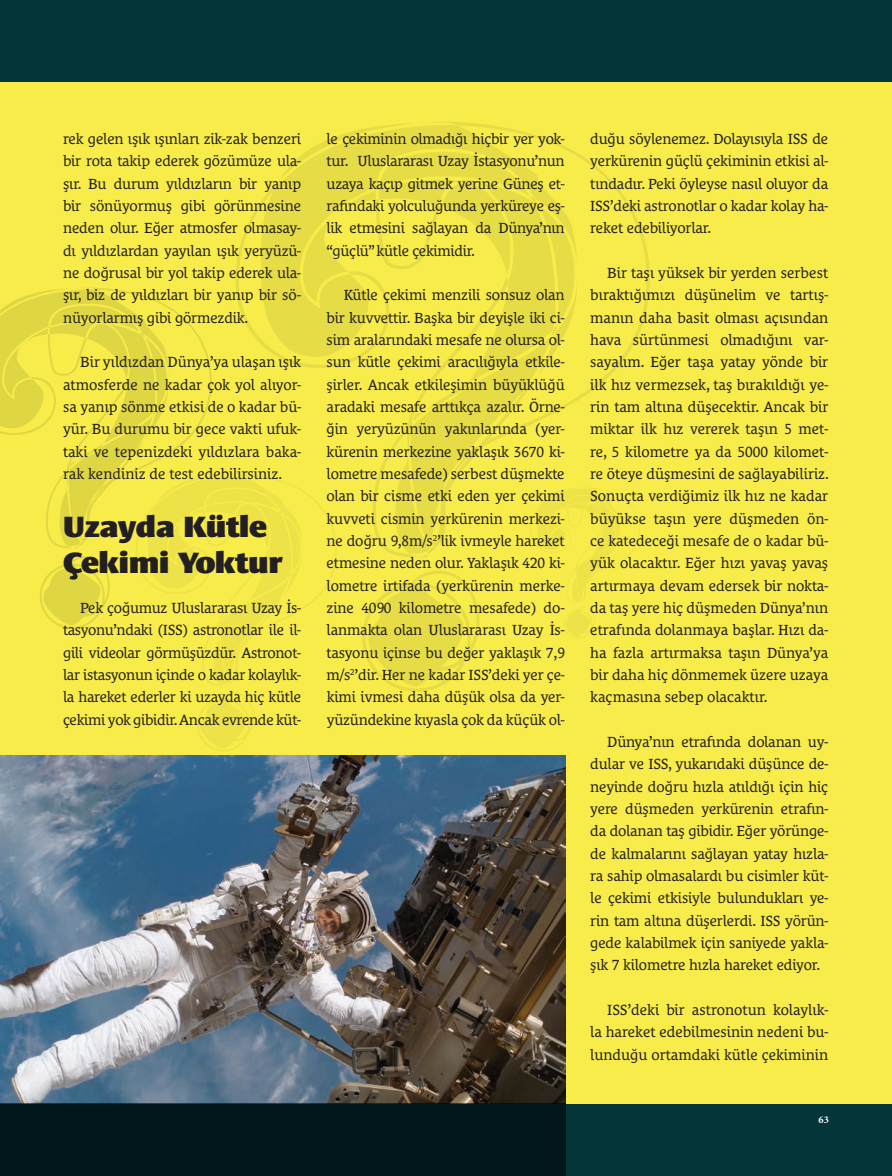
<style>
.page{position:relative;width:892px;height:1176px;background:#fff}
.page>*{position:absolute;margin:0;border:0;box-sizing:border-box;transform-origin:0 0}
.t1{font:900 30px/36px "Le Monde Sans Pro";letter-spacing:-.01em;color:#231f20}
.t2{font:15px/22.4px "Le Monde Courrier Pro";letter-spacing:-.01em;color:#231f20;text-align:justify}
.t3{font:700 10.35px "Minion Pro";color:#fff}
</style>
<div class="page">
<div style="left:0;top:1103px;width:891px;height:73px;background:#043639"></div>
<div style="left:0;top:81px;width:891px;height:1022px;background:#f8ec4a"></div>
<div style="left:0;top:0;width:891px;height:81px;background:#043639"></div>
<svg style="left:236px;top:122px;width:413px;height:569px"></svg>
<svg style="left:0;top:288px;width:212px;height:340px"></svg>
<svg style="left:136px;top:474px;width:201px;height:277px"></svg>
<svg style="left:530px;top:487px;width:109px;height:151px"></svg>
<img style="left:0;top:755px;width:565px;height:348px">
<div style="left:0;top:1103px;width:565px;height:73px;background:#011618"></div>
<p class="t2" style="left:63px;top:126px;width:239px">rek gelen ışık ışınları zik-zak benzeri bir rota takip ederek gözümüze ula&shy;şır. Bu durum yıldızların bir yanıp bir sönüyormuş gibi görünmesine neden olur. Eğer atmosfer olmasay&shy;dı yıldızlardan yayılan ışık yeryüzü&shy;ne doğrusal bir yol takip ederek ula&shy;şır, biz de yıldızları bir yanıp bir sö&shy;nüyorlarmış gibi görmezdik.</p>
<p class="t2" style="left:63px;top:349px;width:239px;text-indent:17px">Bir yıldızdan Dünya’ya ulaşan ışık atmosferde ne kadar çok yol alıyor&shy;sa yanıp sönme etkisi de o kadar bü&shy;yür. Bu durumu bir gece vakti ufuk&shy;taki ve tepenizdeki yıldızlara baka&shy;rak kendiniz de test edebilirsiniz.</p>
<h1 class="t1" style="left:63px;top:506px;width:221px">Uzayda Kütle<br>Çekimi Yoktur</h1>
<p class="t2" style="left:63px;top:595px;width:239px;text-indent:17px">Pek çoğumuz Uluslararası Uzay İs&shy;tasyonu’ndaki (ISS) astronotlar ile il&shy;gili videolar görmüşüzdür. Astronot&shy;lar istasyonun içinde o kadar kolaylık&shy;la hareket ederler ki uzayda hiç kütle çekimi yok gibidir. Ancak evrende küt-</p>
<p class="t2" style="left:326px;top:126px;width:239px">le çekiminin olmadığı hiçbir yer yok&shy;tur. Uluslararası Uzay İstasyonu’nun uzaya kaçıp gitmek yerine Güneş et&shy;rafındaki yolculuğunda yerküreye eş&shy;lik etmesini sağlayan da Dünya’nın “güçlü” kütle çekimidir.</p>
<p class="t2" style="left:326px;top:282px;width:239px;text-indent:17px">Kütle çekimi menzili sonsuz olan bir kuvvettir. Başka bir deyişle iki ci&shy;sim aralarındaki mesafe ne olursa ol&shy;sun kütle çekimi aracılığıyla etkile&shy;şirler. Ancak etkileşimin büyüklüğü aradaki mesafe arttıkça azalır. Örne&shy;ğin yeryüzünün yakınlarında (yer&shy;kürenin merkezine yaklaşık 3670 ki&shy;lometre mesafede) serbest düşmekte olan bir cisme etki eden yer çekimi kuvveti cismin yerkürenin merkezi&shy;ne doğru 9,8m/s<sup>2</sup>’lik ivmeyle hareket etmesine neden olur. Yaklaşık 420 ki&shy;lometre irtifada (yerkürenin merke&shy;zine 4090 kilometre mesafede) do&shy;lanmakta olan Uluslararası Uzay İs&shy;tasyonu içinse bu değer yaklaşık 7,9 m/s<sup>2</sup>’dir. Her ne kadar ISS’deki yer çe&shy;kimi ivmesi daha düşük olsa da yer&shy;yüzündekine kıyasla çok da küçük ol-</p>
<p class="t2" style="left:590px;top:126px;width:239px">duğu söylenemez. Dolayısıyla ISS de yerkürenin güçlü çekiminin etkisi al&shy;tındadır. Peki öyleyse nasıl oluyor da ISS’deki astronotlar o kadar kolay ha&shy;reket edebiliyorlar.</p>
<p class="t2" style="left:590px;top:260px;width:240px;text-indent:17px">Bir taşı yüksek bir yerden serbest bıraktığımızı düşünelim ve tartış&shy;manın daha basit olması açısından hava sürtünmesi olmadığını var&shy;sayalım. Eğer taşa yatay yönde bir ilk hız vermezsek, taş bırakıldığı ye&shy;rin tam altına düşecektir. Ancak bir miktar ilk hız vererek taşın 5 met&shy;re, 5 kilometre ya da 5000 kilomet&shy;re öteye düşmesini de sağlayabiliriz.<br>Sonuçta verdiğimiz ilk hız ne kadar büyükse taşın yere düşmeden ön&shy;ce katedeceği mesafe de o kadar bü&shy;yük olacaktır. Eğer hızı yavaş yavaş artırmaya devam edersek bir nokta&shy;da taş yere hiç düşmeden Dünya’nın etrafında dolanmaya başlar. Hızı da&shy;ha fazla artırmaksa taşın Dünya’ya bir daha hiç dönmemek üzere uzaya kaçmasına sebep olacaktır.</p>
<p class="t2" style="left:590px;top:729px;width:239px;text-indent:17px">Dünya’nın etrafında dolanan uy&shy;dular ve ISS, yukarıdaki düşünce de&shy;neyinde doğru hızla atıldığı için hiç yere düşmeden yerkürenin etrafın&shy;da dolanan taş gibidir. Eğer yörünge&shy;de kalmalarını sağlayan yatay hızla&shy;ra sahip olmasalardı bu cisimler küt&shy;le çekimi etkisiyle bulundukları ye&shy;rin tam altına düşerlerdi. ISS yörün&shy;gede kalabilmek için saniyede yakla&shy;şık 7 kilometre hızla hareket ediyor.</p>
<p class="t2" style="left:590px;top:996px;width:239px;text-indent:17px">ISS’deki bir astronotun kolaylık&shy;la hareket edebilmesinin nedeni bu&shy;lunduğu ortamdaki kütle çekiminin</p>
<p class="t3" style="left:818px;top:1112px;width:12px">63</p>
</div>
